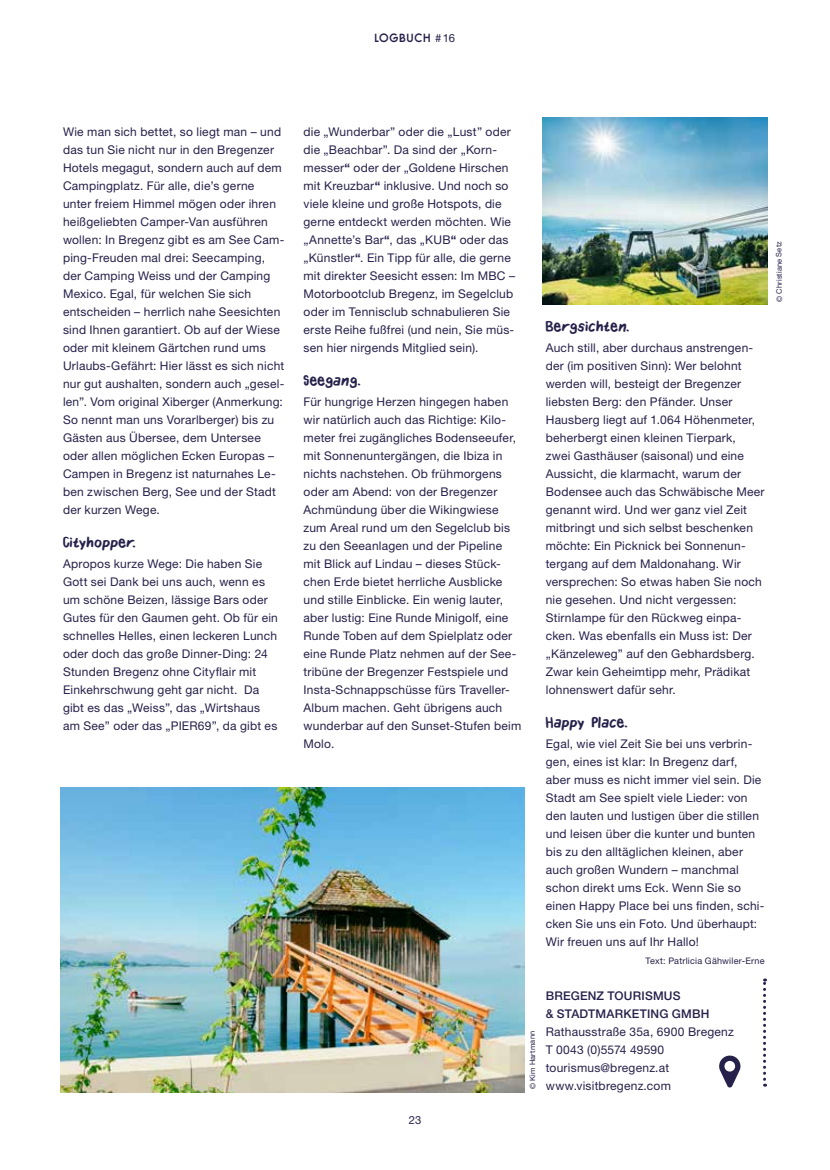
<style>
.page{position:relative;width:830px;height:1170px;background:#fff}
.page>*{position:absolute;margin:0;border:0;box-sizing:border-box;transform-origin:0 0}
.t1{font:18px "yearbook";letter-spacing:.02em;color:#25214a}
.t2{font:12px/18px "Helvetica Neue LT Std";letter-spacing:.02em;color:#25214a}
.t3{font:500 12px/18px "Helvetica Neue LT Std";letter-spacing:.015em;color:#25214a}
.t4{font:700 11.25px "Belgrad";color:#25214a}
.t5{font:11.25px "Helvetica Neue LT Std";color:#25214a}
.t6{font:9px "Helvetica Neue LT Std";letter-spacing:.025em;color:#25214a}
.t7{font:7.5px "Helvetica Neue LT Std";letter-spacing:.01em;color:#25214a}
.s1{font-family:"Helvetica Neue LT Std";font-weight:400}
.s2{font-weight:700}
</style>
<div class="page">
<img style="left:61px;top:787px;width:463px;height:305px">
<svg style="left:719px;top:1055px;width:21px;height:32px"></svg>
<svg style="left:763px;top:978px;width:2px;height:108px"></svg>
<img style="left:542px;top:117px;width:225px;height:187px">
<p class="t4" style="left:375px;top:33px;width:81px">LOGBUCH <span class="s1">#16</span></p>
<p class="t2" style="left:63px;top:122px;width:223px">Wie man sich bettet, so liegt man – und das tun Sie nicht nur in den Bregenzer Hotels megagut, sondern auch auf dem Campingplatz. Für alle, die’s gerne unter freiem Himmel mögen oder ihren heißgeliebten Camper-Van ausführen wollen: In Bregenz gibt es am See Cam&shy;ping-Freuden mal drei: Seecamping, der Camping Weiss und der Camping Mexico. Egal, für welchen Sie sich entscheiden – herrlich nahe Seesichten sind Ihnen garantiert. Ob auf der Wiese oder mit kleinem Gärtchen rund ums Urlaubs-Gefährt: Hier lässt es sich nicht nur gut aushalten, sondern auch „gesel&shy;len”. Vom original Xiberger (Anmerkung:<br>So nennt man uns Vorarlberger) bis zu Gästen aus Übersee, dem Untersee oder allen möglichen Ecken Europas – Campen in Bregenz ist naturnahes Le&shy;ben zwischen Berg, See und der Stadt der kurzen Wege.</p>
<h1 class="t1" style="left:63px;top:533px;width:74px">Cityhopper.</h1>
<p class="t2" style="left:63px;top:554px;width:216px">Apropos kurze Wege: Die haben Sie Gott sei Dank bei uns auch, wenn es um schöne Beizen, lässige Bars oder Gutes für den Gaumen geht. Ob für ein schnelles Helles, einen leckeren Lunch oder doch das große Dinner-Ding: 24<br>Stunden Bregenz ohne Cityflair mit Einkehrschwung geht gar nicht. Da gibt es das „Weiss”, das „Wirtshaus am See” oder das „PIER69”, da gibt es</p>
<p class="t2" style="left:303px;top:122px;width:213px">die „Wunderbar” oder die „Lust” oder die „Beachbar”. Da sind der „Korn&shy;messer<span class="s2">“</span> oder der „Goldene Hirschen mit Kreuzbar<span class="s2">“</span> inklusive. Und noch so viele kleine und große Hotspots, die gerne entdeckt werden möchten. Wie „Annette’s Bar<span class="s2">“</span>, das „KUB<span class="s2">“</span> oder das „Künstler<span class="s2">“</span>. Ein Tipp für alle, die gerne mit direkter Seesicht essen: Im MBC – Motorbootclub Bregenz, im Segelclub oder im Tennisclub schnabulieren Sie erste Reihe fußfrei (und nein, Sie müs&shy;sen hier nirgends Mitglied sein).</p>
<h1 class="t1" style="left:303px;top:371px;width:58px">Seegang.</h1>
<p class="t2" style="left:303px;top:392px;width:219px">Für hungrige Herzen hingegen haben wir natürlich auch das Richtige: Kilo&shy;meter frei zugängliches Bodenseeufer, mit Sonnenuntergängen, die Ibiza in nichts nachstehen. Ob frühmorgens oder am Abend: von der Bregenzer Achmündung über die Wikingwiese zum Areal rund um den Segelclub bis zu den Seeanlagen und der Pipeline mit Blick auf Lindau – dieses Stück&shy;chen Erde bietet herrliche Ausblicke und stille Einblicke. Ein wenig lauter, aber lustig: Eine Runde Minigolf, eine Runde Toben auf dem Spielplatz oder eine Runde Platz nehmen auf der See&shy;tribüne der Bregenzer Festspiele und Insta-Schnappschüsse fürs Traveller-Album machen. Geht übrigens auch wunderbar auf den Sunset-Stufen beim Molo.</p>
<p class="t5" style="left:408px;top:1112px;width:14px">23</p>
<p class="t7" style="left:527px;top:1088px;width:60px;rotate:-90deg">© Kim Hartmann</p>
<h1 class="t1" style="left:545px;top:317px;width:85px">Bergsichten.</h1>
<p class="t2" style="left:545px;top:338px;width:220px">Auch still, aber durchaus anstrengen&shy;der (im positiven Sinn): Wer belohnt werden will, besteigt der Bregenzer liebsten Berg: den Pfänder. Unser Hausberg liegt auf 1.064 Höhenmeter, beherbergt einen kleinen Tierpark,<br>zwei Gasthäuser (saisonal) und eine Aussicht, die klarmacht, warum der Bodensee auch das Schwäbische Meer genannt wird. Und wer ganz viel Zeit mitbringt und sich selbst beschenken möchte: Ein Picknick bei Sonnenun&shy;tergang auf dem Maldonahang. Wir versprechen: So etwas haben Sie noch nie gesehen. Und nicht vergessen:<br>Stirnlampe für den Rückweg einpa&shy;cken. Was ebenfalls ein Muss ist: Der „Känzeleweg” auf den Gebhardsberg.<br>Zwar kein Geheimtipp mehr, Prädikat lohnenswert dafür sehr.</p>
<h1 class="t1" style="left:545px;top:713px;width:83px">Happy Place.</h1>
<p class="t2" style="left:545px;top:734px;width:220px">Egal, wie viel Zeit Sie bei uns verbrin&shy;gen, eines ist klar: In Bregenz darf, aber muss es nicht immer viel sein. Die Stadt am See spielt viele Lieder: von den lauten und lustigen über die stillen und leisen über die kunter und bunten bis zu den alltäglichen kleinen, aber auch großen Wundern – manchmal schon direkt ums Eck. Wenn Sie so einen Happy Place bei uns finden, schi&shy;cken Sie uns ein Foto. Und überhaupt:<br>Wir freuen uns auf Ihr Hallo!</p>
<p class="t6" style="left:645px;top:955px;width:120px">Text: Patrlicia Gähwiler-Erne</p>
<p class="t3" style="left:545px;top:986px;width:165px">BREGENZ TOURISMUS<br>&amp; STADTMARKETING GMBH</p>
<p class="t2" style="left:545px;top:1022px;width:189px">Rathausstraße 35a, 6900 Bregenz<br>T 0043 (0)5574 49590 tourismus@bregenz.at www.visitbregenz.com</p>
<p class="t7" style="left:774px;top:302px;width:62px;rotate:-90deg">© Christiane Setz</p>
</div>
